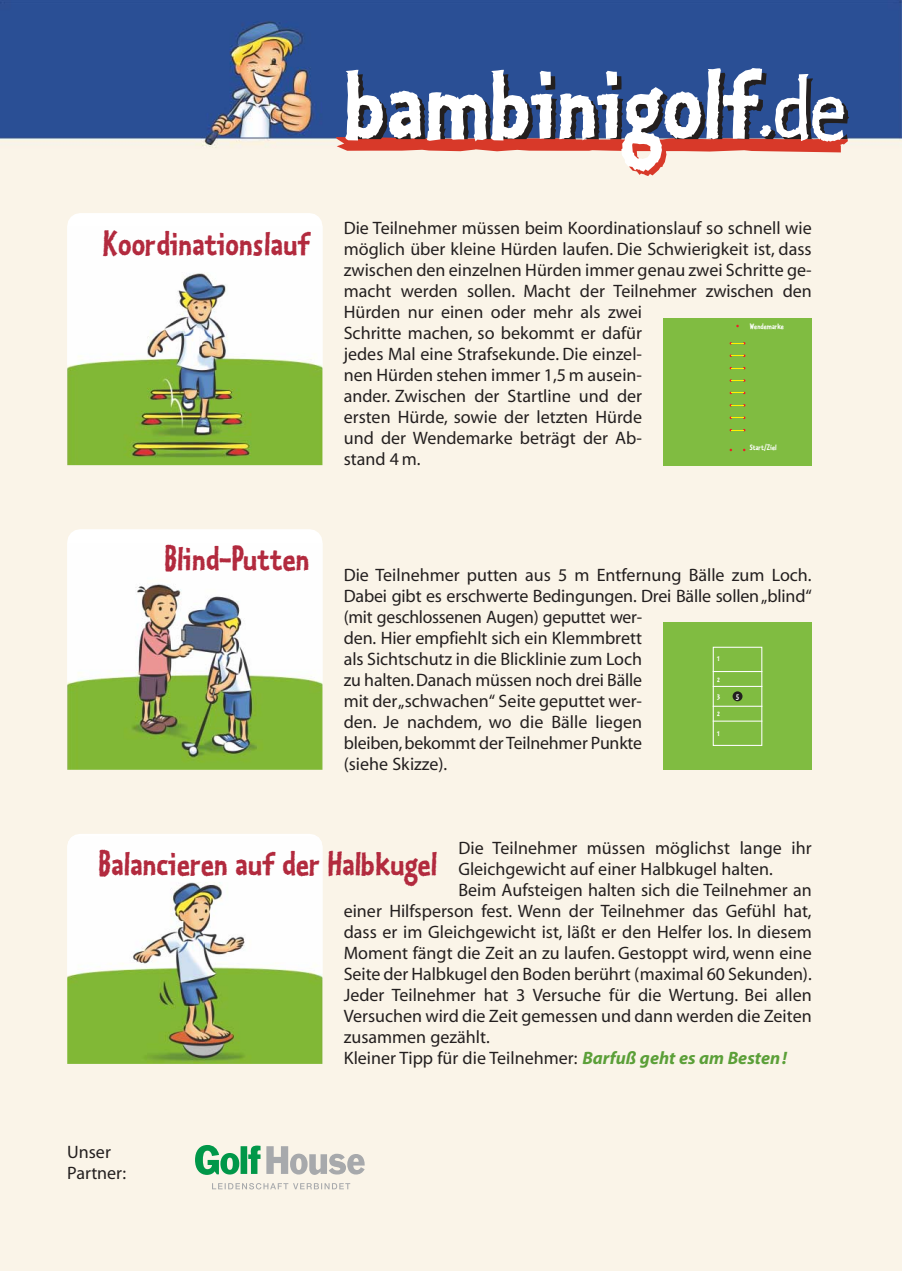
<style>
.page{position:relative;width:902px;height:1271px;background:#fff}
.page>*{position:absolute;margin:0;border:0;box-sizing:border-box;transform-origin:0 0}
.t1{font:36px "Kosmik Bold One";color:#b22a3e}
.t2{font:18px/21px "Myriad";color:#231f1f}
.t3{font:8.4px "Kosmik Bold One";color:#fff}
.s1{font-weight:700;font-style:italic;color:#5b9f38}
</style>
<div class="page">
<img style="left:0;top:0;width:901px;height:1270px">
<svg style="left:336px;top:72px;width:513px;height:104px"></svg>
<svg style="left:345px;top:68px;width:499px;height:104px"></svg>
<svg style="left:266px;top:1146px;width:98px;height:28px"></svg>
<svg style="left:195px;top:1145px;width:65px;height:29px"></svg>
<svg style="left:212px;top:1183px;width:138px;height:6px"></svg>
<svg style="left:67px;top:213px;width:255px;height:14px"></svg>
<img style="left:67px;top:227px;width:255px;height:238px">
<svg style="left:67px;top:529px;width:255px;height:15px"></svg>
<img style="left:67px;top:544px;width:255px;height:226px">
<img style="left:67px;top:836px;width:255px;height:228px">
<div style="left:663px;top:318px;width:149px;height:147px;background:#80bc41"></div>
<svg style="left:729px;top:342px;width:16px;height:2px"></svg>
<svg style="left:729px;top:354px;width:16px;height:3px"></svg>
<svg style="left:729px;top:367px;width:16px;height:2px"></svg>
<svg style="left:729px;top:379px;width:16px;height:3px"></svg>
<svg style="left:729px;top:392px;width:16px;height:2px"></svg>
<svg style="left:729px;top:404px;width:16px;height:2px"></svg>
<svg style="left:729px;top:416px;width:16px;height:3px"></svg>
<svg style="left:729px;top:429px;width:16px;height:2px"></svg>
<div style="left:663px;top:622px;width:149px;height:148px;background:#80bc41"></div>
<div style="left:712px;top:646px;width:50px;height:100px;border:1px solid #fff"></div>
<div style="left:732px;top:691px;width:10px;height:10px;background:#231f1f;border-radius:50%"></div>
<hr style="left:712px;top:671px;width:50px;height:1px;background:#fff">
<hr style="left:712px;top:686px;width:50px;height:1px;background:#fff">
<hr style="left:712px;top:705px;width:50px;height:2px;background:#fff">
<hr style="left:712px;top:720px;width:50px;height:1px;background:#fff">
<h1 class="t1" style="left:103px;top:233px;width:208px">Koordinationslauf</h1>
<h1 class="t1" style="left:164px;top:548px;width:147px">Blind-Putten</h1>
<p class="t2" style="left:344px;top:219px;width:469px">Die Teilnehmer müssen beim Koordinationslauf so schnell wie möglich über kleine Hürden laufen. Die Schwierigkeit ist, dass zwischen den einzelnen Hürden immer genau zwei Schritte ge&shy;macht werden sollen. Macht der Teilnehmer zwischen den Hürden nur einen oder mehr als zwei<br>Schritte machen, so bekommt er dafür<br>jedes Mal eine Strafsekunde. Die einzel-<br>nen Hürden stehen immer 1,5 m ausein-<br>ander. Zwischen der Startline und der<br>ersten Hürde, sowie der letzten Hürde<br>und der Wendemarke beträgt der Ab-<br>stand 4 m.</p>
<p class="t3" style="left:749px;top:323px;width:36px">Wendemarke</p>
<p class="t3" style="left:749px;top:445px;width:28px">Start/Ziel</p>
<p class="t2" style="left:344px;top:565px;width:469px">Die Teilnehmer putten aus 5 m Entfernung Bälle zum Loch.<br>Dabei gibt es erschwerte Bedingungen. Drei Bälle sollen „blind“ (mit geschlossenen Augen) geputtet wer-<br>den. Hier empfiehlt sich ein Klemmbrett<br>als Sichtschutz in die Blicklinie zum Loch<br>zu halten. Danach müssen noch drei Bälle<br>mit der „schwachen“ Seite geputtet wer-<br>den. Je nachdem, wo die Bälle liegen<br>bleiben, bekommt der Teilnehmer Punkte<br>(siehe Skizze).</p>
<p class="t3" style="left:717px;top:656px;width:4px">1</p>
<p class="t3" style="left:717px;top:676px;width:4px">2</p>
<p class="t3" style="left:717px;top:711px;width:4px">2</p>
<p class="t3" style="left:736px;top:693px;width:4px">5</p>
<p class="t3" style="left:717px;top:694px;width:4px">3</p>
<p class="t3" style="left:717px;top:730px;width:4px">1</p>
<p class="t2" style="left:458px;top:838px;width:355px">Die Teilnehmer müssen möglichst lange ihr</p>
<p class="t2" style="left:458px;top:859px;width:316px">Gleichgewicht auf einer Halbkugel halten.</p>
<p class="t2" style="left:458px;top:880px;width:355px">Beim Aufsteigen halten sich die Teilnehmer an</p>
<p class="t2" style="left:344px;top:901px;width:469px">einer Hilfsperson fest. Wenn der Teilnehmer das Gefühl hat,</p>
<p class="t2" style="left:344px;top:922px;width:469px">dass er im Gleichgewicht ist, läßt er den Helfer los. In diesem</p>
<p class="t2" style="left:344px;top:943px;width:469px">Moment fängt die Zeit an zu laufen. Gestoppt wird, wenn eine</p>
<p class="t2" style="left:344px;top:964px;width:469px">Seite der Halbkugel den Boden berührt (maximal 60 Sekunden).</p>
<p class="t2" style="left:344px;top:985px;width:469px">Jeder Teilnehmer hat 3 Versuche für die Wertung. Bei allen</p>
<p class="t2" style="left:344px;top:1006px;width:469px">Versuchen wird die Zeit gemessen und dann werden die Zeiten</p>
<p class="t2" style="left:344px;top:1027px;width:147px">zusammen gezählt.</p>
<p class="t2" style="left:344px;top:1048px;width:445px">Kleiner Tipp für die Teilnehmer: <span class="s1">Barfuß geht es am Besten!</span></p>
<h1 class="t1" style="left:98px;top:853px;width:340px">Balancieren auf der Halbkugel</h1>
<p class="t2" style="left:67px;top:1143px;width:60px">Unser<br>Partner:</p>
</div>
